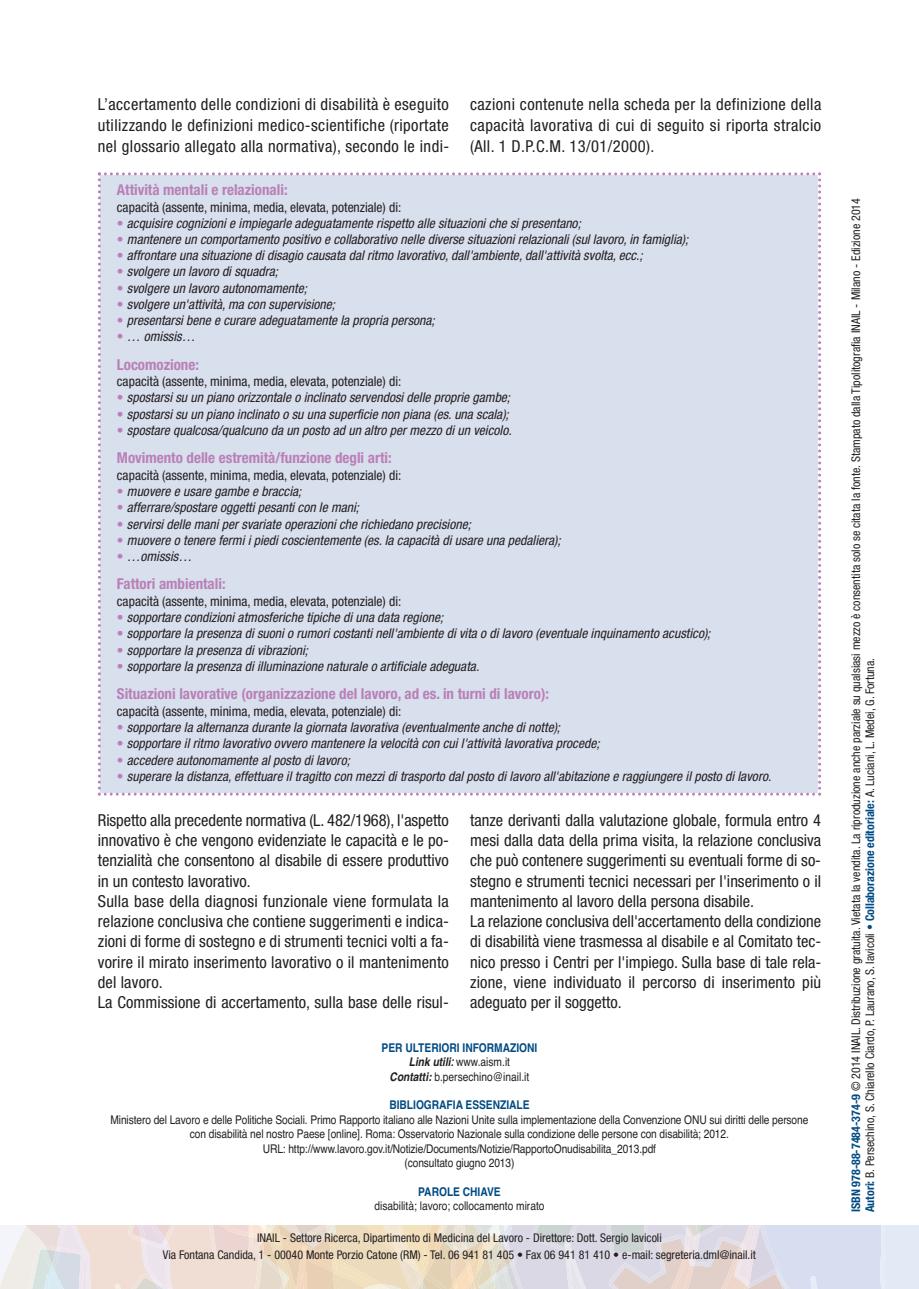
<style>
.page{position:relative;width:919px;height:1289px;background:#fff}
.page>*{position:absolute;margin:0;border:0;box-sizing:border-box;transform-origin:0 0}
.t1{font:16.5px/20.2px "Helvetica Neue Con HAIAAE";color:#231f20}
.t2{font:15px "Helvetica Neue Condens HAIAAC";color:#b980b7}
.t3{font:italic 13.5px "Helvetica Neue Con HAIAAE";color:#231f20}
.t4{font:13.5px "Helvetica Neue Con HAIAAE";color:#231f20}
.t5{font:12px/16.5px "Helvetica Neue Con HAIAAE";color:#231f20;text-align:center}
.t6{font:12px/14.4px "Hel HAIAAH";letter-spacing:-.01em;color:#231f20;text-align:center;scale:.85 1}
.t7{font:12px "Helvetic HAIAAJ";color:#004b84;scale:.85 1}
.s1{font-style:normal;color:#b980b7}
.s2{font-family:"Helvetica Bold OHAIAAG"}
.s3{font-family:"Helvetica Condense HAIAAF";font-style:italic}
.s4{font-family:"Helvetica Neue Bo HAIAAI";color:#004b84}
.s5{color:#004b84}
</style>
<div class="page">
<svg style="left:0;top:1225px;width:918px;height:64px;background:#e5ddd9"></svg>
<div style="left:98px;top:172px;width:723px;height:623px;background:#d8dfed"></div>
<p class="t1" style="left:98px;top:95px;width:353px;line-height:21px;text-align:justify">L’accertamento delle condizioni di disabilità è eseguito utilizzando le definizioni medico-scientifiche (riportate nel glossario allegato alla normativa), secondo le indi-</p>
<p class="t1" style="left:470px;top:95px;width:352px;line-height:21px;text-align:justify">cazioni contenute nella scheda per la definizione della capacità lavorativa di cui di seguito si riporta stralcio (All. 1 D.P.C.M. 13/01/2000).</p>
<p class="t2" style="left:117px;top:184px;width:172px">Attività mentali e relazionali:</p>
<p class="t4" style="left:117px;top:202px;width:286px">capacità (assente, minima, media, elevata, potenziale) di:</p>
<p class="t3" style="left:117px;top:218px;width:468px"><span class="s1">•</span> acquisire cognizionie impiegarle adeguatamente rispetto alle situazioniche sipresentano;</p>
<p class="t3" style="left:117px;top:234px;width:575px"><span class="s1">•</span> mantenere un comportamento positivo e collaborativo nelle diverse situazionirelazionali(sullavoro,in famiglia);</p>
<p class="t3" style="left:117px;top:250px;width:530px"><span class="s1">•</span> affrontare una situazione didisagio causata dalritmo lavorativo,dall'ambiente,dall'attività svolta,ecc.;</p>
<p class="t3" style="left:117px;top:267px;width:165px"><span class="s1">•</span> svolgere un lavoro disquadra;</p>
<p class="t3" style="left:117px;top:283px;width:194px"><span class="s1">•</span> svolgere un lavoro autonomamente;</p>
<p class="t3" style="left:117px;top:299px;width:222px"><span class="s1">•</span> svolgere un'attività,ma con supervisione;</p>
<p class="t3" style="left:117px;top:315px;width:322px"><span class="s1">•</span> presentarsibene e curare adeguatamente la propria persona;</p>
<p class="t3" style="left:117px;top:331px;width:82px"><span class="s1">•</span> … omissis…</p>
<p class="t2" style="left:117px;top:359px;width:84px">Locomozione:</p>
<p class="t4" style="left:117px;top:376px;width:286px">capacità (assente, minima, media, elevata, potenziale) di:</p>
<p class="t3" style="left:117px;top:393px;width:397px"><span class="s1">•</span> spostarsisu un piano orizzontale o inclinato servendosidelle proprie gambe;</p>
<p class="t3" style="left:117px;top:409px;width:396px"><span class="s1">•</span> spostarsisu un piano inclinato o su una superficie non piana (es.una scala);</p>
<p class="t3" style="left:117px;top:425px;width:399px"><span class="s1">•</span> spostare qualcosa/qualcuno da un posto ad un altro permezzo diun veicolo.</p>
<p class="t2" style="left:117px;top:452px;width:276px">Movimento delle estremità/funzione degli arti:</p>
<p class="t4" style="left:117px;top:470px;width:286px">capacità (assente, minima, media, elevata, potenziale) di:</p>
<p class="t3" style="left:117px;top:486px;width:188px"><span class="s1">•</span> muovere e usare gambe e braccia;</p>
<p class="t3" style="left:117px;top:502px;width:246px"><span class="s1">•</span> afferrare/spostare oggettipesanticon le mani;</p>
<p class="t3" style="left:117px;top:519px;width:358px"><span class="s1">•</span> servirsidelle manipersvariate operazioniche richiedano precisione;</p>
<p class="t3" style="left:117px;top:535px;width:448px"><span class="s1">•</span> muovere o tenere fermiipiedicoscientemente (es.la capacità diusare una pedaliera);</p>
<p class="t3" style="left:117px;top:551px;width:79px"><span class="s1">•</span> …omissis…</p>
<p class="t2" style="left:117px;top:578px;width:110px">Fattori ambientali:</p>
<p class="t4" style="left:117px;top:596px;width:286px">capacità (assente, minima, media, elevata, potenziale) di:</p>
<p class="t3" style="left:117px;top:612px;width:330px"><span class="s1">•</span> sopportare condizioniatmosferiche tipiche diuna data regione;</p>
<p class="t3" style="left:117px;top:628px;width:597px"><span class="s1">•</span> sopportare la presenza disuonio rumoricostantinell'ambiente divita o dilavoro (eventuale inquinamento acustico);</p>
<p class="t3" style="left:117px;top:645px;width:195px"><span class="s1">•</span> sopportare la presenza divibrazioni;</p>
<p class="t3" style="left:117px;top:661px;width:366px"><span class="s1">•</span> sopportare la presenza diilluminazione naturale o artificiale adeguata.</p>
<p class="t2" style="left:117px;top:688px;width:433px">Situazioni lavorative (organizzazione del lavoro, ad es. in turni di lavoro):</p>
<p class="t4" style="left:117px;top:706px;width:286px">capacità (assente, minima, media, elevata, potenziale) di:</p>
<p class="t3" style="left:117px;top:722px;width:447px"><span class="s1">•</span> sopportare la alternanza durante la giornata lavorativa (eventualmente anche dinotte);</p>
<p class="t3" style="left:117px;top:738px;width:486px"><span class="s1">•</span> sopportare ilritmo lavorativo ovvero mantenere la velocità con cuil'attività lavorativa procede;</p>
<p class="t3" style="left:117px;top:755px;width:237px"><span class="s1">•</span> accedere autonomamente alposto dilavoro;</p>
<p class="t3" style="left:117px;top:771px;width:658px"><span class="s1">•</span> superare la distanza,effettuare iltragitto con mezziditrasporto dalposto dilavoro all'abitazione e raggiungere ilposto dilavoro.</p>
<p class="t1" style="left:98px;top:811px;width:353px">Rispetto alla precedente normativa (L. 482/1968), l'aspetto innovativo è che vengono evidenziate le capacità e le po&shy;tenzialità che consentono al disabile di essere produttivo in un contesto lavorativo.<br>Sulla base della diagnosi funzionale viene formulata la relazione conclusiva che contiene suggerimenti e indica&shy;zioni di forme di sostegno e di strumenti tecnici volti a fa&shy;vorire il mirato inserimento lavorativo o il mantenimento del lavoro.<br>La Commissione di accertamento, sulla base delle risul-</p>
<p class="t1" style="left:470px;top:811px;width:352px">tanze derivanti dalla valutazione globale, formula entro 4 mesi dalla data della prima visita, la relazione conclusiva che può contenere suggerimenti su eventuali forme di so&shy;stegno e strumenti tecnici necessari per l'inserimento o il mantenimento al lavoro della persona disabile.<br>La relazione conclusiva dell'accertamento della condizione di disabilità viene trasmessa al disabile e al Comitato tec&shy;nico presso i Centri per l'impiego. Sulla base di tale rela&shy;zione, viene individuato il percorso di inserimento più adeguato per il soggetto.</p>
<p class="t7" style="left:381px;top:1043px;width:185px">PER ULTERIORI INFORMAZIONI</p>
<p class="t6" style="left:389px;top:1055px;width:166px"><span class="s2">Link utili</span><span class="s3">:</span>www.aism.it<br><span class="s2">Contatti:</span> b.persechino@inail.it</p>
<p class="t7" style="left:389px;top:1100px;width:166px">BIBLIOGRAFIA ESSENZIALE</p>
<p class="t6" style="left:110px;top:1113px;width:822px">Ministero del Lavoro e delle Politiche Sociali. Primo Rapporto italiano alle Nazioni Unite sulla implementazione della Convenzione ONU sui diritti delle persone con disabilità nel nostro Paese [online]. Roma: Osservatorio Nazionale sulla condizione delle persone con disabilità; 2012.<br>URL: http://www.lavoro.gov.it/Notizie/Documents/Notizie/RapportoOnudisabilita_2013.pdf<br>(consultato giugno 2013)</p>
<p class="t7" style="left:418px;top:1187px;width:98px">PAROLE CHIAVE</p>
<p class="t6" style="left:374px;top:1199px;width:202px">disabilità; lavoro; collocamento mirato</p>
<p class="t5" style="left:163px;top:1230px;width:594px">INAIL - Settore Ricerca, Dipartimento di Medicina del Lavoro - Direttore: Dott. Sergio Iavicoli<br>Via Fontana Candida, 1 - 00040 Monte Porzio Catone (RM) - Tel. 06 941 81 405 • Fax 06 941 81 410 • e-mail: segreteria.dml@inail.it</p>
<p class="t5" style="left:850px;top:1212px;width:1015px;line-height:13.8px;text-align:left;rotate:-90deg"><span class="s4">ISBN 978-88-7484-374-9</span> © 2014 INAIL. Distribuzione gratuita. Vietata la vendita. La riproduzione anche parziale su qualsiasi mezzo è consentita solo se citata la fonte. Stampato dalla Tipolitografia INAIL - Milano - Edizione 2014<br><span class="s4">Autori:</span> B. Persechino, S. Chiarello Ciardo, P. Laurano, S. Iavicoli <span class="s5">•</span> <span class="s4">Collaborazione editoriale:</span> A. Luciani, L. Medei, G. Fortuna.</p>
</div>
